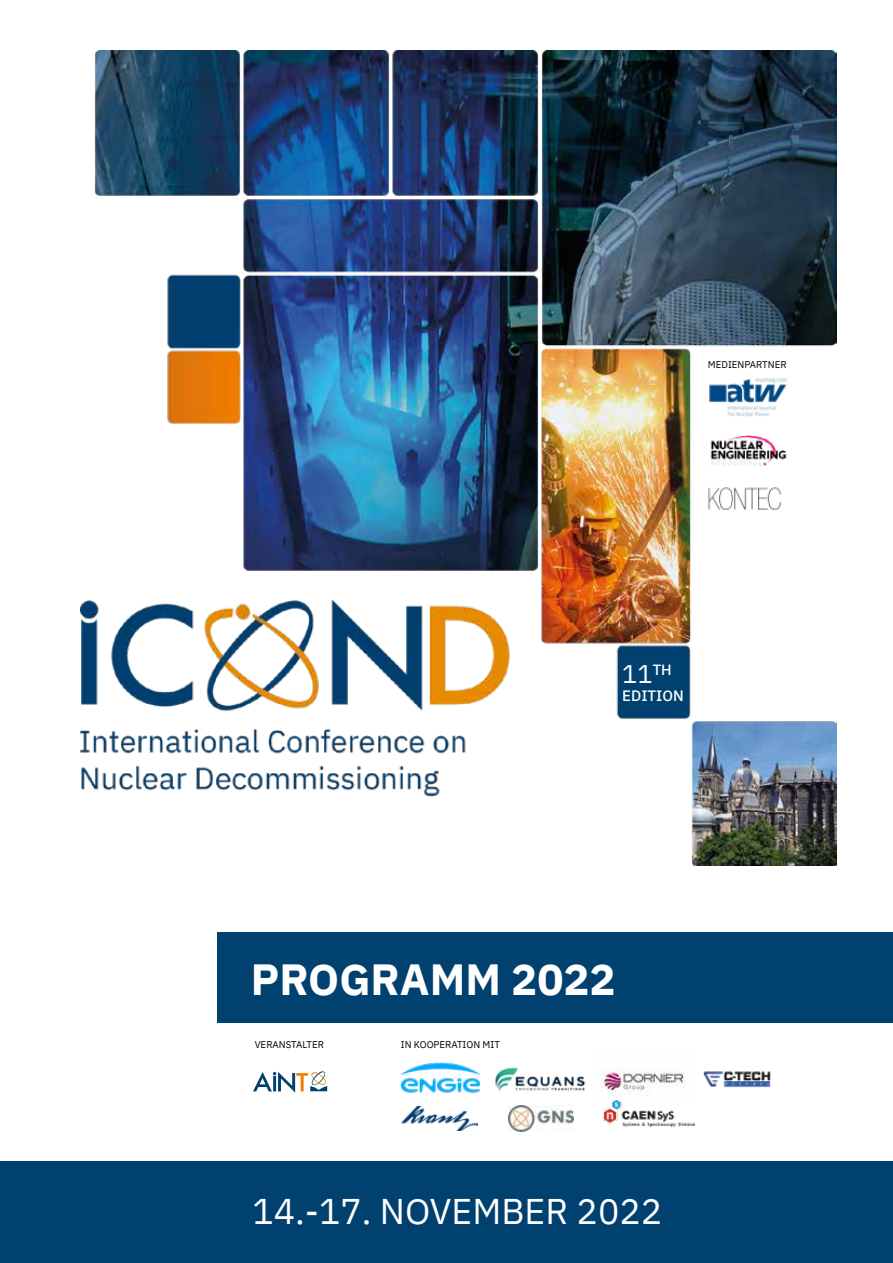
<style>
.page{position:relative;width:893px;height:1263px;background:#fff}
.page>*{position:absolute;margin:0;border:0;box-sizing:border-box;transform-origin:0 0}
.t1{font:700 43.5px "IBM Plex Sans";color:#fff}
.t2{font:35.7px "IBM Plex Sans";color:#fff}
.t3{font:25.35px "IBM Plex Sans";color:#fff}
.t4{font:500 15px "IBM Plex Sans";color:#fff}
.t5{font:9.75px "IBM Plex Sans";color:#000}
</style>
<div class="page">
<div style="left:218px;top:933px;width:675px;height:90px;background:#004170"></div>
<div style="left:0;top:1161px;width:893px;height:102px;background:#004170"></div>
<img style="left:80px;top:51px;width:756px;height:814px">
<svg style="left:253px;top:1071px;width:74px;height:21px"></svg>
<img style="left:401px;top:1062px;width:78px;height:31px">
<img style="left:495px;top:1067px;width:91px;height:24px">
<img style="left:601px;top:1069px;width:84px;height:26px">
<img style="left:703px;top:1071px;width:68px;height:17px">
<img style="left:402px;top:1106px;width:75px;height:24px">
<div style="left:619px;top:653px;width:64px;height:58px;background:#004170"></div>
<img style="left:509px;top:1105px;width:65px;height:26px">
<img style="left:604px;top:1099px;width:90px;height:27px">
<img style="left:707px;top:375px;width:83px;height:44px">
<img style="left:703px;top:434px;width:86px;height:33px">
<img style="left:708px;top:486px;width:73px;height:25px">
<p class="t5" style="left:708px;top:357px;width:80px">MEDIENPARTNER</p>
<h3 class="t3" style="left:622px;top:655px;width:51px">11<sup>TH</sup></h3>
<h3 class="t4" style="left:622px;top:684px;width:63px">EDITION</h3>
<h1 class="t1" style="left:251px;top:945px;width:366px">PROGRAMM 2022</h1>
<p class="t5" style="left:255px;top:1037px;width:71px">VERANSTALTER</p>
<p class="t5" style="left:401px;top:1037px;width:101px">IN KOOPERATION MIT</p>
<h2 class="t2" style="left:252px;top:1184px;width:411px">14.-17. NOVEMBER 2022</h2>
</div>
